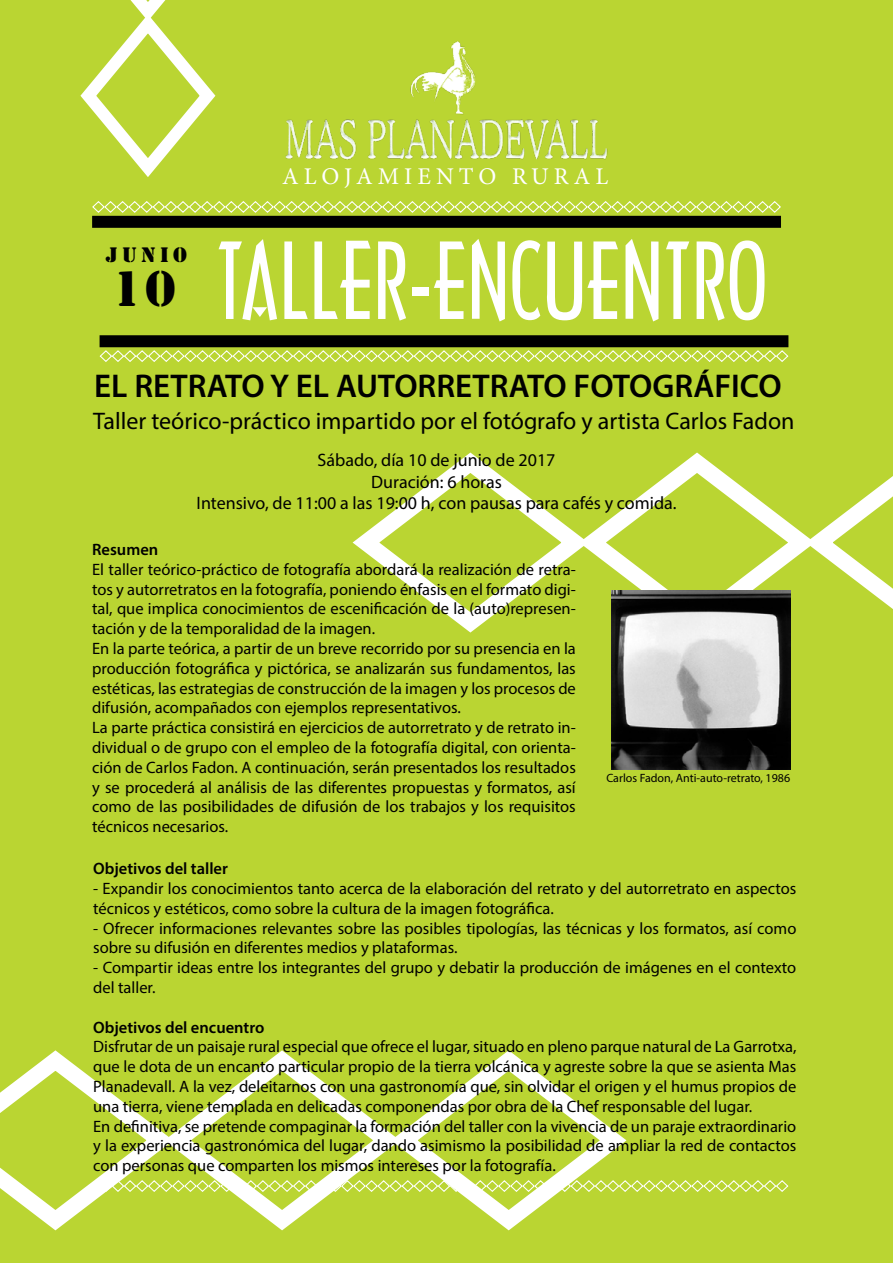
<style>
.page{position:relative;width:893px;height:1263px;background:#bad532}
.page>*{position:absolute;margin:0;border:0;box-sizing:border-box;transform-origin:0 0}
.t1{font:100.5px "Architecture Plain";color:#fff}
.t2{font:46.5px "Stencil Std";color:#000}
.t3{font:600 33px "Myriad Pro";color:#000}
.t4{font:24px "Myriad Pro";color:#000}
.t5{font:24px "Minion Pro";letter-spacing:.21em;color:#fff}
.t6{font:19.5px "Stencil Std";letter-spacing:.22em;color:#000}
.t7{font:18px/21.6px "Myriad Pro";color:#000;text-align:center}
.t8{font:16.5px/19.8px "Myriad Pro";color:#000}
.t9{font:600 16.5px "Myriad Pro";color:#000}
.t10{font:12px "Myriad Pro";color:#000}
.s1{font-size:101.55px}
</style>
<div class="page">
<svg style="left:73px;top:0;width:150px;height:187px"></svg>
<svg style="left:91px;top:200px;width:691px;height:14px;background:#c7dd5a"></svg>
<div style="left:92px;top:216px;width:689px;height:12px;background:#000"></div>
<svg style="left:99px;top:349px;width:690px;height:14px;background:#c7dd5a"></svg>
<div style="left:100px;top:335px;width:688px;height:12px;background:#000"></div>
<svg style="left:343px;top:442px;width:227px;height:201px"></svg>
<svg style="left:570px;top:442px;width:226px;height:201px"></svg>
<svg style="left:796px;top:442px;width:97px;height:201px"></svg>
<img style="left:611px;top:590px;width:179px;height:179px">
<svg style="left:0;top:1040px;width:789px;height:200px;background:#c1d948"></svg>
<svg style="left:155px;top:1040px;width:226px;height:200px"></svg>
<svg style="left:381px;top:1040px;width:259px;height:200px"></svg>
<img style="left:276px;top:115px;width:341px;height:51px">
<img style="left:401px;top:37px;width:86px;height:80px">
<p class="t6" style="left:106px;top:242px;width:83px">JUNIO</p>
<h2 class="t2" style="left:112px;top:259px;width:64px">10</h2>
<h3 class="t5" style="left:282px;top:160px;width:328px">ALOJAMIENTO RURAL</h3>
<h1 class="t1" style="left:215px;top:219px;width:554px">TALL<span class="s1">E</span>R-ENCUENTRO</h1>
<h3 class="t3" style="left:94px;top:365px;width:689px">EL RETRATO Y EL AUTORRETRATO FOTOGRÁFICO</h3>
<h3 class="t4" style="left:93px;top:406px;width:703px">Taller teórico-práctico impartido por el fotógrafo y artista Carlos Fadon</h3>
<p class="t7" style="left:197px;top:449px;width:481px">Sábado, día 10 de junio de 2017<br>Duración: 6 horas<br>Intensivo, de 11:00 a las 19:00 h, con pausas para cafés y comida.</p>
<p class="t9" style="left:92px;top:539px;width:68px">Resumen</p>
<p class="t8" style="left:92px;top:559px;width:485px">El taller teórico-práctico de fotografía abordará la realización de retra&shy;tos y autorretratos en la fotografía, poniendo énfasis en el formato digi&shy;tal, que implica conocimientos de escenificación de la (auto)represen&shy;tación y de la temporalidad de la imagen.<br>En la parte teórica, a partir de un breve recorrido por su presencia en la producción fotográfica y pictórica, se analizarán sus fundamentos, las estéticas, las estrategias de construcción de la imagen y los procesos de difusión, acompañados con ejemplos representativos.<br>La parte práctica consistirá en ejercicios de autorretrato y de retrato in&shy;dividual o de grupo con el empleo de la fotografía digital, con orienta&shy;ción de Carlos Fadon. A continuación, serán presentados los resultados y se procederá al análisis de las diferentes propuestas y formatos, así como de las posibilidades de difusión de los trabajos y los requisitos técnicos necesarios.</p>
<p class="t10" style="left:606px;top:771px;width:185px">Carlos Fadon, Anti-auto-retrato, 1986</p>
<p class="t9" style="left:93px;top:858px;width:136px">Objetivos del taller</p>
<p class="t8" style="left:93px;top:878px;width:705px">- Expandir los conocimientos tanto acerca de la elaboración del retrato y del autorretrato en aspectos técnicos y estéticos, como sobre la cultura de la imagen fotográfica.</p>
<p class="t8" style="left:93px;top:918px;width:705px">- Ofrecer informaciones relevantes sobre las posibles tipologías, las técnicas y los formatos, así como sobre su difusión en diferentes medios y plataformas.</p>
<p class="t8" style="left:93px;top:957px;width:705px">- Compartir ideas entre los integrantes del grupo y debatir la producción de imágenes en el contexto del taller.</p>
<p class="t9" style="left:93px;top:1016px;width:173px">Objetivos del encuentro</p>
<p class="t8" style="left:93px;top:1037px;width:705px">Disfrutar de un paisaje rural especial que ofrece el lugar, situado en pleno parque natural de La Garrotxa, que le dota de un encanto particular propio de la tierra volcánica y agreste sobre la que se asienta Mas Planadevall. A la vez, deleitarnos con una gastronomía que, sin olvidar el origen y el humus propios de una tierra, viene templada en delicadas componendas por obra de la Chef responsable del lugar.<br>En definitiva, se pretende compaginar la formación del taller con la vivencia de un paraje extraordinario y la experiencia gastronómica del lugar, dando asimismo la posibilidad de ampliar la red de contactos con personas que comparten los mismos intereses por la fotografía.</p>
</div>
